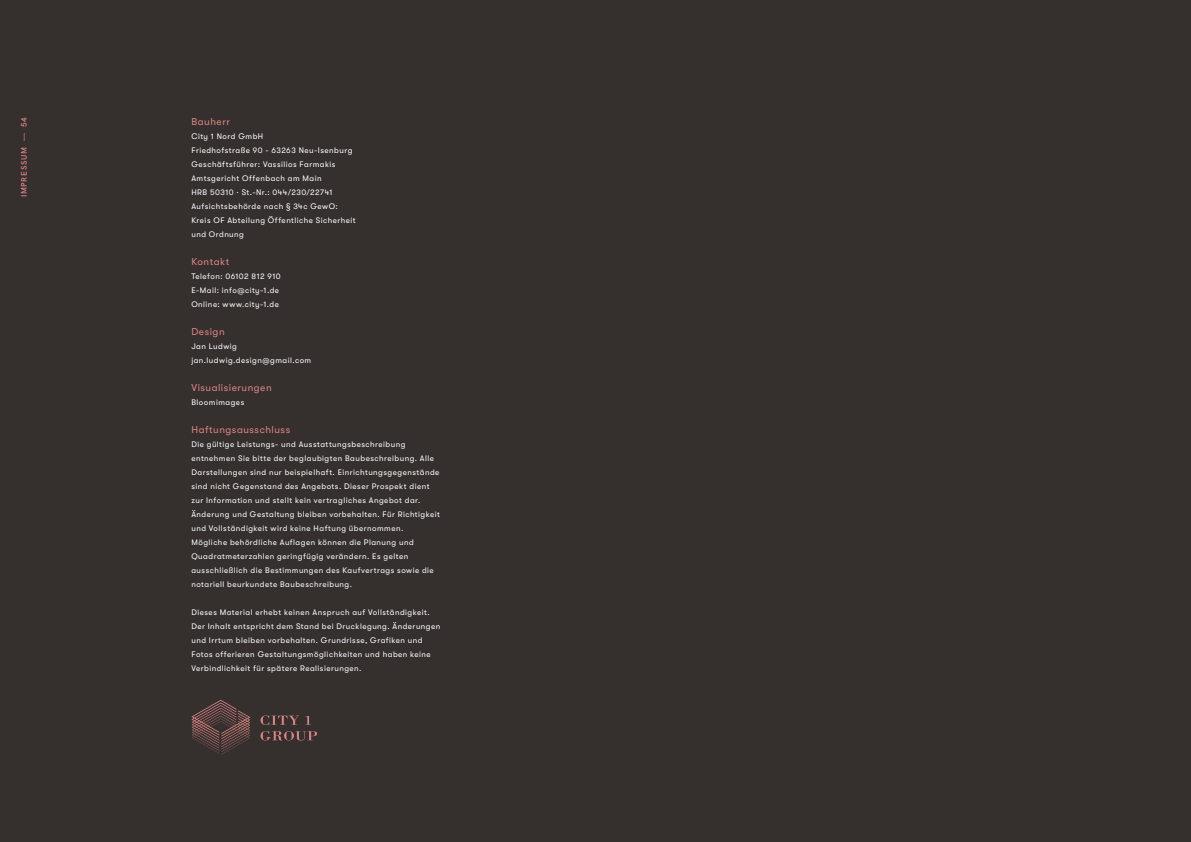
<style>
.page{position:relative;width:1191px;height:842px;background:#352f2e}
.page>*{position:absolute;margin:0;border:0;box-sizing:border-box;transform-origin:0 0}
.t1{font:10px "GT Walsheim";letter-spacing:.055em;color:#db8684}
.t2{font:8px/14px "GT Walsheim";letter-spacing:.06em;color:#fff}
.t3{font:600 8px "Acari Sans";letter-spacing:.085em;color:#db8684}
</style>
<div class="page">
<svg style="left:191px;top:700px;width:59px;height:55px"></svg>
<svg style="left:260px;top:715px;width:39px;height:10px"></svg>
<svg style="left:305px;top:716px;width:6px;height:9px"></svg>
<svg style="left:260px;top:731px;width:57px;height:9px"></svg>
<p class="t3" style="left:21px;top:197px;width:82px;rotate:-90deg">IMPRESSUM — 54</p>
<p class="t1" style="left:191px;top:116px;width:40px">Bauherr</p>
<p class="t2" style="left:191px;top:129px;width:166px">City 1 Nord GmbH<br>Friedhofstraße 90 - 63263 Neu-Isenburg<br>Geschäftsführer: Vassilios Farmakis<br>Amtsgericht Offenbach am Main<br>HRB 50310 · St.-Nr.: 044/230/22741<br>Aufsichtsbehörde nach § 34c GewO:<br>Kreis OF Abteilung Öffentliche Sicherheit und Ordnung</p>
<p class="t1" style="left:191px;top:256px;width:39px">Kontakt</p>
<p class="t2" style="left:191px;top:269px;width:91px">Telefon: 06102 812 910<br>E-Mail: info@city-1.de<br>Online: www.city-1.de</p>
<p class="t1" style="left:191px;top:326px;width:35px">Design</p>
<p class="t2" style="left:191px;top:339px;width:121px">Jan Ludwig jan.ludwig.design@gmail.com</p>
<p class="t1" style="left:191px;top:382px;width:82px">Visualisierungen</p>
<p class="t2" style="left:191px;top:395px;width:54px">Bloomimages</p>
<p class="t1" style="left:191px;top:424px;width:100px">Haftungsausschluss</p>
<p class="t2" style="left:191px;top:437px;width:250px">Die gültige Leistungs- und Ausstattungsbeschreibung entnehmen Sie bitte der beglaubigten Baubeschreibung. Alle Darstellungen sind nur beispielhaft. Einrichtungsgegenstände sind nicht Gegenstand des Angebots. Dieser Prospekt dient zur Information und stellt kein vertragliches Angebot dar.<br>Änderung und Gestaltung bleiben vorbehalten. Für Richtigkeit und Vollständigkeit wird keine Haftung übernommen.<br>Mögliche behördliche Auflagen können die Planung und Quadratmeterzahlen geringfügig verändern. Es gelten ausschließlich die Bestimmungen des Kaufvertrags sowie die notariell beurkundete Baubeschreibung.</p>
<p class="t2" style="left:191px;top:605px;width:250px">Dieses Material erhebt keinen Anspruch auf Vollständigkeit.<br>Der Inhalt entspricht dem Stand bei Drucklegung. Änderungen und Irrtum bleiben vorbehalten. Grundrisse, Grafiken und Fotos offerieren Gestaltungsmöglichkeiten und haben keine Verbindlichkeit für spätere Realisierungen.</p>
</div>
